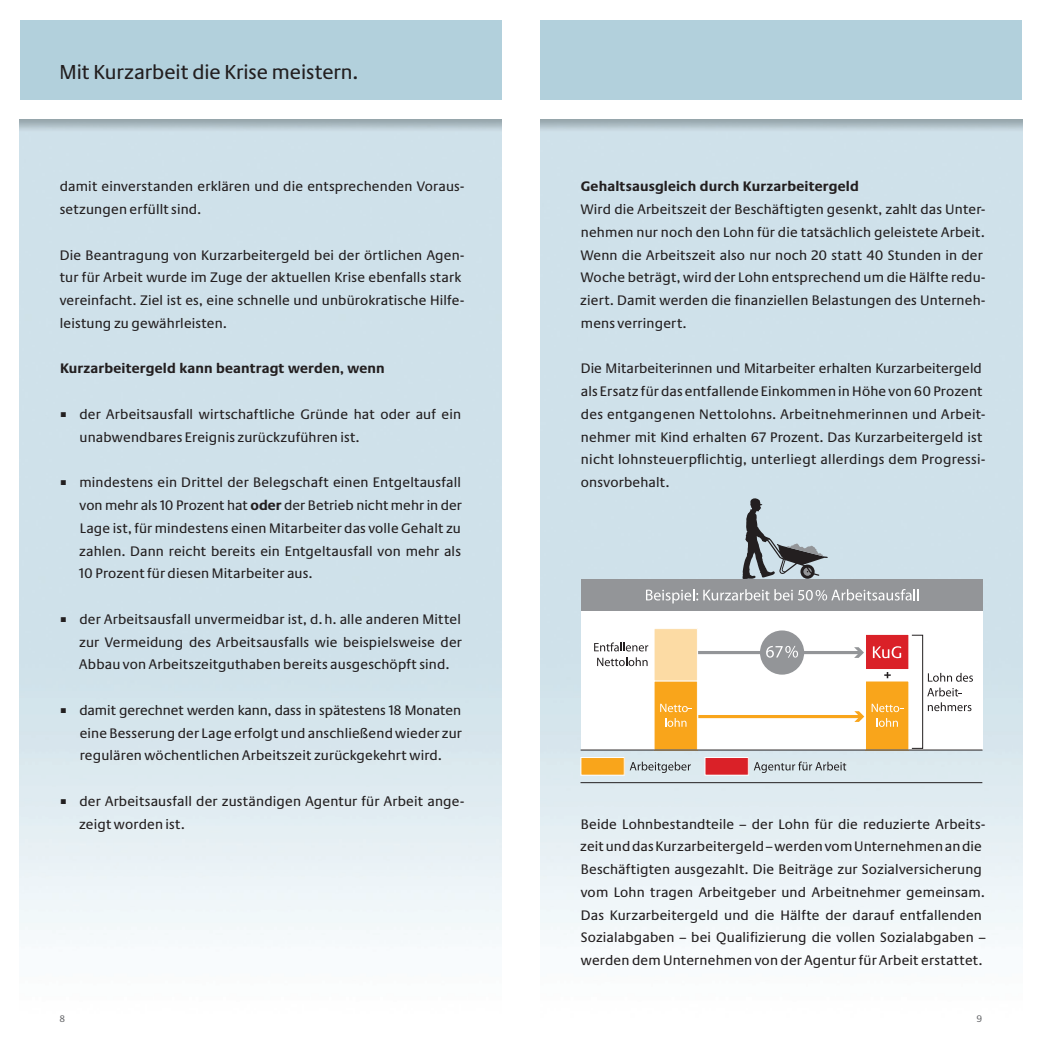
<style>
.page{position:relative;width:1042px;height:1042px;background:#fff}
.page>*{position:absolute;margin:0;border:0;box-sizing:border-box;transform-origin:0 0}
.t1{font:21px "Neue Praxis";color:#231f20}
.t2{font:14.35px/22.8px "Neue Praxis";letter-spacing:.01em;color:#231f20}
.t3{font:700 14.35px "Neue Praxis";letter-spacing:.01em;color:#231f20}
.t4{font:9.97px "Neue Praxis";color:#6c6d70}
.s1{font-weight:700}
</style>
<div class="page">
<div style="left:20px;top:20px;width:481px;height:79px;background:#b2d0dc"></div>
<img style="left:541px;top:119px;width:481px;height:816px">
<div style="left:541px;top:20px;width:481px;height:79px;background:#b2d0dc"></div>
<div style="left:580px;top:586px;width:402px;height:164px;background:#fff"></div>
<div style="left:865px;top:634px;width:44px;height:35px;background:#da2128"></div>
<div style="left:865px;top:634px;width:44px;height:36px;border:1px solid #fff"></div>
<div style="left:865px;top:681px;width:44px;height:69px;background:#f9a51b"></div>
<div style="left:865px;top:680px;width:44px;height:70px;border:1px solid #fff"></div>
<svg style="left:871px;top:704px;width:32px;height:8px"></svg>
<svg style="left:876px;top:718px;width:22px;height:9px"></svg>
<hr style="left:698px;top:715px;width:162px;height:3px;background:#f9a51b">
<svg style="left:854px;top:711px;width:10px;height:11px"></svg>
<div style="left:654px;top:681px;width:43px;height:69px;background:#f9a51b"></div>
<div style="left:654px;top:680px;width:44px;height:70px;border:1px solid #fff"></div>
<svg style="left:660px;top:704px;width:32px;height:8px"></svg>
<svg style="left:665px;top:718px;width:21px;height:9px"></svg>
<svg style="left:594px;top:642px;width:54px;height:9px"></svg>
<svg style="left:597px;top:657px;width:50px;height:9px"></svg>
<svg style="left:927px;top:673px;width:46px;height:23px"></svg>
<svg style="left:928px;top:702px;width:43px;height:9px"></svg>
<div style="left:654px;top:628px;width:43px;height:53px;background:#fcdba4"></div>
<div style="left:654px;top:628px;width:44px;height:53px;border:1px solid #fff"></div>
<hr style="left:698px;top:651px;width:162px;height:3px;background:#939598">
<svg style="left:854px;top:647px;width:10px;height:11px"></svg>
<div style="left:760px;top:630px;width:44px;height:44px;background:#939598;border-radius:50%"></div>
<svg style="left:766px;top:646px;width:32px;height:12px"></svg>
<div style="left:580px;top:579px;width:402px;height:31px;background:#939598"></div>
<svg style="left:646px;top:589px;width:273px;height:14px"></svg>
<hr style="left:580px;top:749px;width:402px;height:1px;background:#231f20">
<svg style="left:884px;top:672px;width:7px;height:6px"></svg>
<div style="left:911px;top:635px;width:12px;height:114px;border:1px solid #231f20"></div>
<div style="left:581px;top:757px;width:43px;height:18px;background:#f9a51b"></div>
<div style="left:580px;top:757px;width:44px;height:18px;border:1px solid #fff"></div>
<hr style="left:580px;top:782px;width:402px;height:1px;background:#231f20">
<svg style="left:630px;top:762px;width:61px;height:11px"></svg>
<div style="left:705px;top:757px;width:43px;height:18px;background:#da2128"></div>
<div style="left:704px;top:757px;width:45px;height:18px;border:1px solid #fff"></div>
<svg style="left:754px;top:761px;width:92px;height:12px"></svg>
<svg style="left:742px;top:498px;width:86px;height:81px;background:#a3afb6"></svg>
<svg style="left:873px;top:646px;width:28px;height:12px"></svg>
<h1 class="t1" style="left:60px;top:60px;width:300px">Mit Kurzarbeit die Krise meistern.</h1>
<p class="t2" style="left:60px;top:175px;width:406px">damit einverstanden erklären und die entsprechenden Voraus&shy;setzungen erfüllt sind.</p>
<p class="t2" style="left:60px;top:243px;width:406px">Die Beantragung von Kurzarbeitergeld bei der örtlichen Agen&shy;tur für Arbeit wurde im Zuge der aktuellen Krise ebenfalls stark vereinfacht. Ziel ist es, eine schnelle und unbürokratische Hilfe&shy;leistung zu gewährleisten.</p>
<p class="t3" style="left:60px;top:360px;width:326px">Kurzarbeitergeld kann beantragt werden, wenn</p>
<p class="t2" style="left:80px;top:403px;width:383px;text-indent:-19px">■ der Arbeitsausfall wirtschaftliche Gründe hat oder auf ein unabwendbares Ereignis zurückzuführen ist.</p>
<p class="t2" style="left:79px;top:471px;width:384px;text-align:justify;text-indent:-18px">■ mindestens ein Drittel der Belegschaft einen Entgeltausfall von mehr als 10 Prozent hat <span class="s1">oder</span> der Betrieb nicht mehr in der Lage ist, für mindestens einen Mitarbeiter das volle Gehalt zu zahlen. Dann reicht bereits ein Entgeltausfall von mehr als 10 Prozent für diesen Mitarbeiter aus.</p>
<p class="t2" style="left:79px;top:607px;width:384px;text-align:justify;text-indent:-18px">■ der Arbeitsausfall unvermeidbar ist, d.h. alle anderen Mittel zur Vermeidung des Arbeitsausfalls wie beispielsweise der Abbau von Arbeitszeitguthaben bereits ausgeschöpft sind.</p>
<p class="t2" style="left:80px;top:698px;width:384px;text-align:justify;text-indent:-19px">■ damit gerechnet werden kann, dass in spätestens 18 Monaten eine Besserung der Lage erfolgt und anschließend wieder zur regulären wöchentlichen Arbeitszeit zurückgekehrt wird.</p>
<p class="t2" style="left:79px;top:789px;width:387px;text-indent:-18px">■ der Arbeitsausfall der zuständigen Agentur für Arbeit ange&shy;zeigt worden ist.</p>
<p class="t3" style="left:581px;top:178px;width:279px">Gehaltsausgleich durch Kurzarbeitergeld</p>
<p class="t2" style="left:580px;top:198px;width:406px">Wird die Arbeitszeit der Beschäftigten gesenkt, zahlt das Unter&shy;nehmen nur noch den Lohn für die tatsächlich geleistete Arbeit.<br>Wenn die Arbeitszeit also nur noch 20 statt 40 Stunden in der Woche beträgt, wird der Lohn entsprechend um die Hälfte redu&shy;ziert. Damit werden die finanziellen Belastungen des Unterneh&shy;mens verringert.</p>
<p class="t2" style="left:581px;top:357px;width:406px">Die Mitarbeiterinnen und Mitarbeiter erhalten Kurzarbeitergeld als Ersatz für das entfallende Einkommen in Höhe von 60 Prozent des entgangenen Nettolohns. Arbeitnehmerinnen und Arbeit&shy;nehmer mit Kind erhalten 67 Prozent. Das Kurzarbeitergeld ist nicht lohnsteuerpflichtig, unterliegt allerdings dem Progressi&shy;onsvorbehalt.</p>
<p class="t2" style="left:580px;top:812px;width:407px">Beide Lohnbestandteile – der Lohn für die reduzierte Arbeits&shy;zeit und das Kurzarbeitergeld – werden vom Unternehmen an die Beschäftigten ausgezahlt. Die Beiträge zur Sozialversicherung vom Lohn tragen Arbeitgeber und Arbeitnehmer gemeinsam.<br>Das Kurzarbeitergeld und die Hälfte der darauf entfallenden Sozialabgaben – bei Qualifizierung die vollen Sozialabgaben – werden dem Unternehmen von der Agentur für Arbeit erstattet.</p>
<p class="t4" style="left:60px;top:1013px;width:7px">8</p>
<p class="t4" style="left:976px;top:1013px;width:7px">9</p>
</div>
